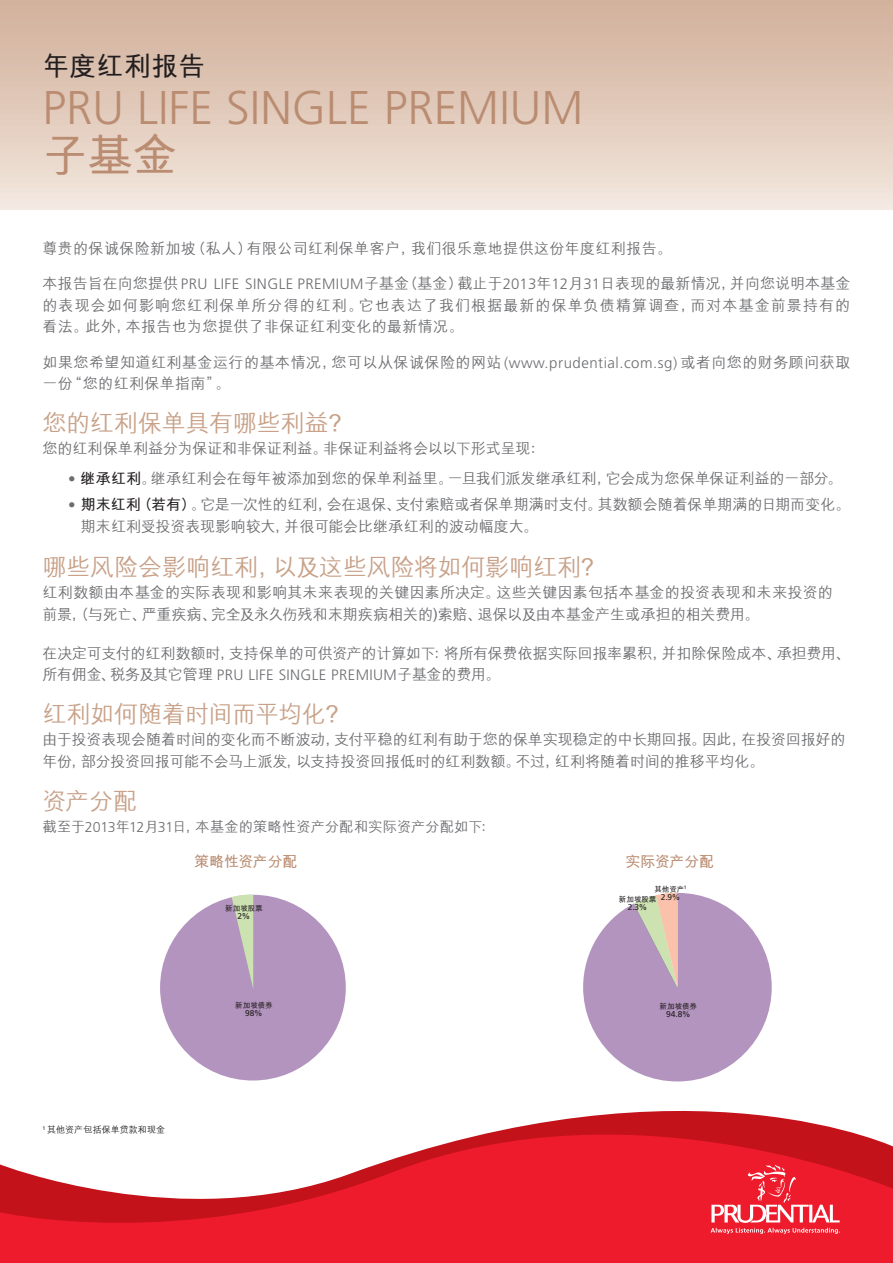
<style>
.page{position:relative;width:893px;height:1263px;background:#fff}
.page>*{position:absolute;margin:0;border:0;box-sizing:border-box;transform-origin:0 0}
.t1{font:300 47.25px "Frutiger LT Std";color:#ba8c71}
.t2{font:700 45px "M Hei GB";color:#ba8c71}
.t3{font:700 27px "M Hei GB";letter-spacing:.01em;color:#231f20}
.body_copy_2{font:500 24px "M Hei GB";letter-spacing:-.01em;color:#c8a188}
.body_copy_2-2{font:500 15px/21.8px "M Hei GB";letter-spacing:-.005em;color:#6c6d70}
.body_copy_2-3{font:500 15px/21.8px "M Hei GB";letter-spacing:.025em;color:#6c6d70;text-align:justify}
.body_copy_2-4{font:500 15px/21.8px "M Hei GB";letter-spacing:.015em;color:#6c6d70}
.body_copy{font:700 15px "M Hei GB";letter-spacing:-.015em;color:#ba8c71}
.body_copy_2-5{font:500 14.25px "M Hei GB";letter-spacing:.005em;color:#6c6d70}
.t4{font:500 9px "M Hei GB";letter-spacing:.015em;color:#231f20}
.t5{font:8.4px "Frutiger LT Std";color:#231f20}
.t6{font:700 7.5px "M Hei GB";color:#231f20}
.s1{font-family:"Frutiger LT Std";font-weight:300}
.s2{font-family:"Frutiger LT Std";font-weight:400}
.s3{font-weight:700;color:#231f20}
</style>
<div class="page">
<div style="left:0;top:0;width:893px;height:209px;background:linear-gradient(to bottom,#d1ae99,#f2e6dd)"></div>
<svg style="left:0;top:1077px;width:893px;height:186px"></svg>
<svg style="left:711px;top:1165px;width:129px;height:69px;background:#f0414f"></svg>
<div style="left:160px;top:895px;width:186px;height:185px;background:#b394be;border-radius:50%"></div>
<svg style="left:583px;top:892px;width:189px;height:189px"></svg>
<svg style="left:232px;top:894px;width:21px;height:93px"></svg>
<p class="t3" style="left:43px;top:52px;width:164px">年度红利报告</p>
<p class="t1" style="left:43px;top:81px;width:542px">PRU LIFE SINGLE PREMIUM</p>
<p class="t2" style="left:43px;top:133px;width:136px">子基金</p>
<p class="body_copy_2-3" style="left:43px;top:238px;width:631px">尊贵的保诚保险新加坡（私人）有限公司红利保单客户，我们很乐意地提供这份年度红利报告。</p>
<p class="body_copy_2-3" style="left:43px;top:272px;width:809px">本报告旨在向您提供 <span class="s1">PRU LIFE SINGLE PREMIUM</span>子基金（基金）截止于<span class="s1">2013</span>年<span class="s1">12</span>月<span class="s1">31</span>日表现的最新情况，并向您说明本基金的表现会如何影响您红利保单所分得的红利。它也表达了我们根据最新的保单负债精算调查，而对本基金前景持有的看法。此外，本报告也为您提供了非保证红利变化的最新情况。</p>
<p class="body_copy_2-3" style="left:43px;top:351px;width:809px">如果您希望知道红利基金运行的基本情况，您可以从保诚保险的网站 <span class="s1">(www.prudential.com.sg)</span> 或者向您的财务顾问获取一份“您的红利保单指南”。</p>
<p class="body_copy_2" style="left:43px;top:411px;width:312px">您的红利保单具有哪些利益？</p>
<p class="body_copy_2-2" style="left:43px;top:438px;width:504px">您的红利保单利益分为保证和非保证利益。非保证利益将会以以下形式呈现：</p>
<p class="body_copy_2-2" style="left:68px;top:468px;width:776px"><span class="s2">•</span> <span class="s3">继承红利</span>。继承红利会在每年被添加到您的保单利益里。一旦我们派发继承红利，它会成为您保单保证利益的一部分。</p>
<p class="body_copy_2-2" style="left:81px;top:494px;width:771px;text-indent:-13px"><span class="s2">•</span> <span class="s3">期末红利（若有）</span>。它是一次性的红利，会在退保、支付索赔或者保单期满时支付。其数额会随着保单期满的日期而变化。期末红利受投资表现影响较大，并很可能会比继承红利的波动幅度大。</p>
<p class="body_copy_2" style="left:43px;top:555px;width:564px">哪些风险会影响红利，以及这些风险将如何影响红利？</p>
<p class="body_copy_2-4" style="left:43px;top:581px;width:792px">红利数额由本基金的实际表现和影响其未来表现的关键因素所决定。这些关键因素包括本基金的投资表现和未来投资的前景，（与死亡、严重疾病、完全及永久伤残和末期疾病相关的)索赔、退保以及由本基金产生或承担的相关费用。</p>
<p class="body_copy_2-2" style="left:43px;top:642px;width:809px">在决定可支付的红利数额时，支持保单的可供资产的计算如下：将所有保费依据实际回报率累积，并扣除保险成本、承担费用、所有佣金、税务及其它管理 <span class="s1">PRU LIFE SINGLE PREMIUM</span>子基金的费用。</p>
<p class="body_copy_2" style="left:43px;top:702px;width:309px">红利如何随着时间而平均化？</p>
<p class="body_copy_2-2" style="left:43px;top:728px;width:804px">由于投资表现会随着时间的变化而不断波动，支付平稳的红利有助于您的保单实现稳定的中长期回报。因此，在投资回报好的年份，部分投资回报可能不会马上派发，以支持投资回报低时的红利数额。不过，红利将随着时间的推移平均化。</p>
<p class="body_copy_2" style="left:43px;top:789px;width:96px">资产分配</p>
<p class="body_copy_2-5" style="left:43px;top:819px;width:454px">截至于<span class="s1">2013</span>年<span class="s1">12</span>月<span class="s1">31</span>日，本基金的策略性资产分配和实际资产分配如下：</p>
<p class="body_copy" style="left:194px;top:854px;width:105px">策略性资产分配</p>
<p class="body_copy" style="left:625px;top:854px;width:90px">实际资产分配</p>
<p class="t4" style="left:43px;top:1125px;width:124px"><sup>1</sup> 其他资产包括保单贷款和现金</p>
<p class="t6" style="left:225px;top:904px;width:39px">新加坡股票</p>
<p class="t5" style="left:238px;top:911px;width:14px">2%</p>
<p class="t6" style="left:235px;top:1001px;width:39px">新加坡债券</p>
<p class="t5" style="left:245px;top:1008px;width:19px">98%</p>
<p class="t6" style="left:654px;top:885px;width:33px">其他资产<sup>1</sup></p>
<p class="t6" style="left:619px;top:895px;width:39px">新加坡股票</p>
<p class="t5" style="left:661px;top:892px;width:21px">2.9%</p>
<p class="t5" style="left:628px;top:902px;width:21px">2.3%</p>
<p class="t6" style="left:659px;top:1002px;width:39px">新加坡债券</p>
<p class="t5" style="left:666px;top:1009px;width:26px">94.8%</p>
</div>
